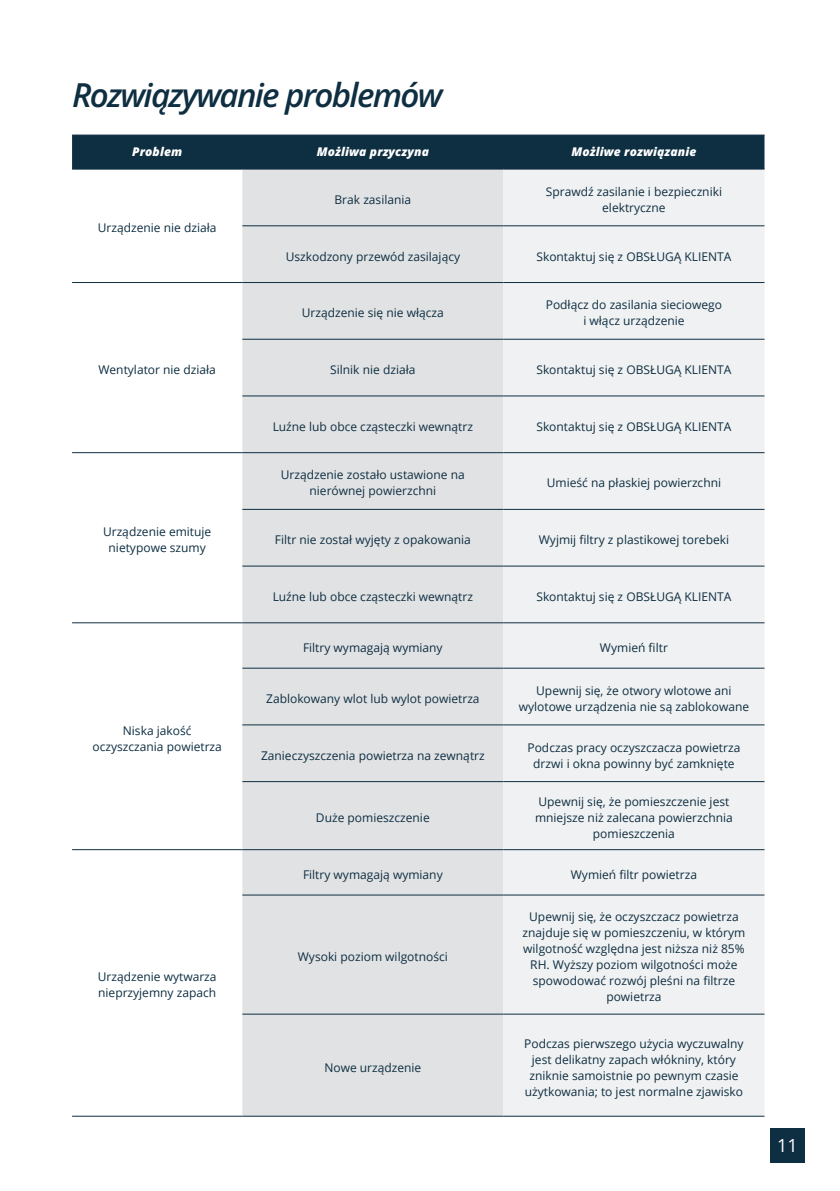
<style>
.page{position:relative;width:840px;height:1191px;background:#fff}
.page>*{position:absolute;margin:0;border:0;box-sizing:border-box;transform-origin:0 0}
.t1{font:italic 600 33px "Open Sans";letter-spacing:-.05em;color:#0e2e41}
.t2{font:18px "Open Sans";color:#fff}
.t3{font:12px/16px "Open Sans";color:#0e2e41;text-align:center}
.t4{font:italic 800 12px "Open Sans";letter-spacing:.01em;color:#fff}
</style>
<div class="page">
<div style="left:770px;top:1128px;width:34px;height:34px;background:#0e2e41"></div>
<div style="left:72px;top:136px;width:692px;height:33px;background:#0e2e41"></div>
<div style="left:242px;top:170px;width:261px;height:945px;background:#e1e2e4"></div>
<div style="left:503px;top:170px;width:261px;height:945px;background:#f0f1f2"></div>
<hr style="left:72px;top:135px;width:170px;height:1px;background:#0e2e41">
<hr style="left:242px;top:135px;width:261px;height:1px;background:#0e2e41">
<hr style="left:503px;top:135px;width:261px;height:1px;background:#0e2e41">
<hr style="left:72px;top:169px;width:170px;height:1px;background:#0e2e41">
<hr style="left:242px;top:169px;width:261px;height:1px;background:#0e2e41">
<hr style="left:503px;top:169px;width:261px;height:1px;background:#0e2e41">
<hr style="left:72px;top:282px;width:170px;height:1px;background:#0e2e41">
<hr style="left:72px;top:452px;width:170px;height:1px;background:#0e2e41">
<hr style="left:72px;top:622px;width:170px;height:1px;background:#0e2e41">
<hr style="left:72px;top:849px;width:170px;height:1px;background:#0e2e41">
<hr style="left:72px;top:1115px;width:170px;height:1px;background:#0e2e41">
<hr style="left:242px;top:225px;width:261px;height:1px;background:#0e2e41">
<hr style="left:503px;top:225px;width:261px;height:1px;background:#0e2e41">
<hr style="left:242px;top:282px;width:261px;height:1px;background:#0e2e41">
<hr style="left:503px;top:282px;width:261px;height:1px;background:#0e2e41">
<hr style="left:242px;top:339px;width:261px;height:1px;background:#0e2e41">
<hr style="left:503px;top:339px;width:261px;height:1px;background:#0e2e41">
<hr style="left:242px;top:395px;width:261px;height:1px;background:#0e2e41">
<hr style="left:503px;top:395px;width:261px;height:1px;background:#0e2e41">
<hr style="left:242px;top:452px;width:261px;height:1px;background:#0e2e41">
<hr style="left:503px;top:452px;width:261px;height:1px;background:#0e2e41">
<hr style="left:242px;top:509px;width:261px;height:1px;background:#0e2e41">
<hr style="left:503px;top:509px;width:261px;height:1px;background:#0e2e41">
<hr style="left:242px;top:566px;width:261px;height:1px;background:#0e2e41">
<hr style="left:503px;top:566px;width:261px;height:1px;background:#0e2e41">
<hr style="left:242px;top:622px;width:261px;height:1px;background:#0e2e41">
<hr style="left:503px;top:622px;width:261px;height:1px;background:#0e2e41">
<hr style="left:242px;top:668px;width:261px;height:1px;background:#0e2e41">
<hr style="left:503px;top:668px;width:261px;height:1px;background:#0e2e41">
<hr style="left:242px;top:724px;width:261px;height:1px;background:#0e2e41">
<hr style="left:503px;top:724px;width:261px;height:1px;background:#0e2e41">
<hr style="left:242px;top:781px;width:261px;height:1px;background:#0e2e41">
<hr style="left:503px;top:781px;width:261px;height:1px;background:#0e2e41">
<hr style="left:242px;top:849px;width:261px;height:1px;background:#0e2e41">
<hr style="left:503px;top:849px;width:261px;height:1px;background:#0e2e41">
<hr style="left:242px;top:894px;width:261px;height:1px;background:#0e2e41">
<hr style="left:503px;top:894px;width:261px;height:1px;background:#0e2e41">
<hr style="left:242px;top:1013px;width:261px;height:1px;background:#0e2e41">
<hr style="left:503px;top:1013px;width:261px;height:1px;background:#0e2e41">
<hr style="left:242px;top:1115px;width:261px;height:1px;background:#0e2e41">
<hr style="left:503px;top:1115px;width:261px;height:1px;background:#0e2e41">
<h1 class="t1" style="left:72px;top:72px;width:372px">Rozwiązywanie problemów</h1>
<p class="t4" style="left:132px;top:143px;width:51px">Problem</p>
<p class="t4" style="left:316px;top:143px;width:114px">Możliwa przyczyna</p>
<p class="t4" style="left:571px;top:143px;width:126px">Możliwe rozwiązanie</p>
<p class="t3" style="left:98px;top:219px;width:120px">Urządzenie nie działa</p>
<p class="t3" style="left:98px;top:361px;width:119px">Wentylator nie działa</p>
<p class="t3" style="left:103px;top:523px;width:110px">Urządzenie emituje nietypowe szumy</p>
<p class="t3" style="left:92px;top:722px;width:131px">Niska jakość oczyszczania powietrza</p>
<p class="t3" style="left:98px;top:968px;width:120px;text-align:left">Urządzenie wytwarza nieprzyjemny zapach</p>
<p class="t3" style="left:334px;top:191px;width:78px">Brak zasilania</p>
<p class="t3" style="left:545px;top:183px;width:178px">Sprawdź zasilanie i bezpieczniki elektryczne</p>
<p class="t3" style="left:285px;top:248px;width:176px">Uszkodzony przewód zasilający</p>
<p class="t3" style="left:536px;top:248px;width:196px">Skontaktuj się z OBSŁUGĄ KLIENTA</p>
<p class="t3" style="left:302px;top:305px;width:143px">Urządzenie się nie włącza</p>
<p class="t3" style="left:545px;top:297px;width:178px">Podłącz do zasilania sieciowego i włącz urządzenie</p>
<p class="t3" style="left:330px;top:361px;width:87px">Silnik nie działa</p>
<p class="t3" style="left:536px;top:361px;width:196px">Skontaktuj się z OBSŁUGĄ KLIENTA</p>
<p class="t3" style="left:272px;top:418px;width:202px">Luźne lub obce cząsteczki wewnątrz</p>
<p class="t3" style="left:536px;top:418px;width:196px">Skontaktuj się z OBSŁUGĄ KLIENTA</p>
<p class="t3" style="left:281px;top:467px;width:185px">Urządzenie zostało ustawione na nierównej powierzchni</p>
<p class="t3" style="left:546px;top:475px;width:176px">Umieść na płaskiej powierzchni</p>
<p class="t3" style="left:275px;top:531px;width:197px">Filtr nie został wyjęty z opakowania</p>
<p class="t3" style="left:538px;top:531px;width:192px">Wyjmij filtry z plastikowej torebeki</p>
<p class="t3" style="left:272px;top:588px;width:202px">Luźne lub obce cząsteczki wewnątrz</p>
<p class="t3" style="left:536px;top:588px;width:196px">Skontaktuj się z OBSŁUGĄ KLIENTA</p>
<p class="t3" style="left:303px;top:639px;width:141px">Filtry wymagają wymiany</p>
<p class="t3" style="left:599px;top:639px;width:69px">Wymień filtr</p>
<p class="t3" style="left:266px;top:690px;width:215px">Zablokowany wlot lub wylot powietrza</p>
<p class="t3" style="left:518px;top:682px;width:232px">Upewnij się, że otwory wlotowe ani wylotowe urządzenia nie są zablokowane</p>
<p class="t3" style="left:261px;top:747px;width:225px">Zanieczyszczenia powietrza na zewnątrz</p>
<p class="t3" style="left:527px;top:739px;width:214px">Podczas pracy oczyszczacza powietrza drzwi i okna powinny być zamknięte</p>
<p class="t3" style="left:316px;top:809px;width:115px">Duże pomieszczenie</p>
<p class="t3" style="left:534px;top:793px;width:199px">Upewnij się, że pomieszczenie jest mniejsze niż zalecana powierzchnia pomieszczenia</p>
<p class="t3" style="left:303px;top:866px;width:141px">Filtry wymagają wymiany</p>
<p class="t3" style="left:570px;top:866px;width:128px">Wymień filtr powietrza</p>
<p class="t3" style="left:298px;top:948px;width:151px">Wysoki poziom wilgotności</p>
<p class="t3" style="left:324px;top:1058px;width:98px">Nowe urządzenie</p>
<p class="t3" style="left:522px;top:908px;width:224px">Upewnij się, że oczyszczacz powietrza znajduje się w pomieszczeniu, w którym wilgotność względna jest niższa niż 85% RH. Wyższy poziom wilgotności może spowodować rozwój pleśni na filtrze powietrza</p>
<p class="t3" style="left:524px;top:1034px;width:221px">Podczas pierwszego użycia wyczuwalny jest delikatny zapach włókniny, który zniknie samoistnie po pewnym czasie użytkowania; to jest normalne zjawisko</p>
<h2 class="t2" style="left:776px;top:1132px;width:22px">11</h2>
</div>
